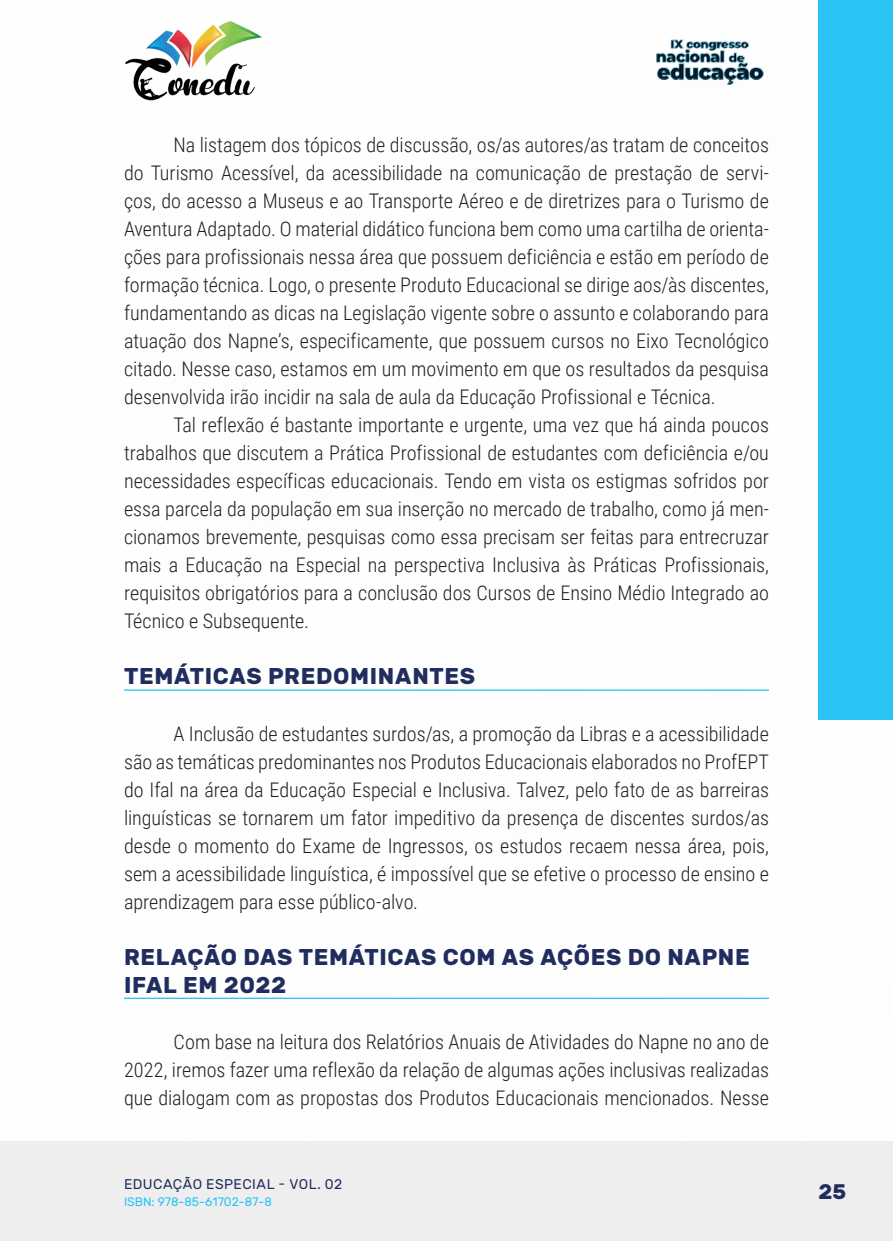
<style>
.page{position:relative;width:893px;height:1241px;background:#fff}
.page>*{position:absolute;margin:0;border:0;box-sizing:border-box;transform-origin:0 0}
._10_SUBTITULO{font:700 22.75px/28px "Rubik";letter-spacing:.03em;color:#202d5e}
.t1{font:700 21px "Rubik";color:#202d5e}
._9_CORPO{font:300 20.12px/28px "Roboto Condensed";color:#231f20;text-align:justify}
.t2{font:14px "Rubik";letter-spacing:.035em;color:#202d5e}
.t3{font:12.25px "Rubik";color:#29c4f3}
</style>
<div class="page">
<div style="left:0;top:1141px;width:893px;height:99px;background:#eeeeef"></div>
<div style="left:819px;top:0;width:74px;height:719px;background:#29c4f3"></div>
<img style="left:125px;top:20px;width:137px;height:81px">
<img style="left:656px;top:39px;width:108px;height:46px">
<hr style="left:124px;top:689px;width:645px;height:1px;background:#29c4f3">
<hr style="left:124px;top:997px;width:645px;height:1px;background:#29c4f3">
<p class="_9_CORPO" style="left:124px;top:130px;width:646px;text-indent:50px">Na listagem dos tópicos de discussão, os/as autores/as tratam de conceitos do Turismo Acessível, da acessibilidade na comunicação de prestação de servi&shy;ços, do acesso a Museus e ao Transporte Aéreo e de diretrizes para o Turismo de Aventura Adaptado. O material didático funciona bem como uma cartilha de orienta&shy;ções para profissionais nessa área que possuem deficiência e estão em período de formação técnica. Logo, o presente Produto Educacional se dirige aos/às discentes, fundamentando as dicas na Legislação vigente sobre o assunto e colaborando para atuação dos Napne’s, especificamente, que possuem cursos no Eixo Tecnológico citado. Nesse caso, estamos em um movimento em que os resultados da pesquisa desenvolvida irão incidir na sala de aula da Educação Profissional e Técnica.</p>
<p class="_9_CORPO" style="left:124px;top:410px;width:646px;text-indent:50px">Tal reflexão é bastante importante e urgente, uma vez que há ainda poucos trabalhos que discutem a Prática Profissional de estudantes com deficiência e/ou necessidades específicas educacionais. Tendo em vista os estigmas sofridos por essa parcela da população em sua inserção no mercado de trabalho, como já men&shy;cionamos brevemente, pesquisas como essa precisam ser feitas para entrecruzar mais a Educação na Especial na perspectiva Inclusiva às Práticas Profissionais, requisitos obrigatórios para a conclusão dos Cursos de Ensino Médio Integrado ao Técnico e Subsequente.</p>
<p class="_10_SUBTITULO" style="left:124px;top:663px;width:353px">TEMÁTICAS PREDOMINANTES</p>
<p class="_9_CORPO" style="left:124px;top:718px;width:646px;text-indent:50px">A Inclusão de estudantes surdos/as, a promoção da Libras e a acessibilidade são as temáticas predominantes nos Produtos Educacionais elaborados no ProfEPT do Ifal na área da Educação Especial e Inclusiva. Talvez, pelo fato de as barreiras linguísticas se tornarem um fator impeditivo da presença de discentes surdos/as desde o momento do Exame de Ingressos, os estudos recaem nessa área, pois, sem a acessibilidade linguística, é impossível que se efetive o processo de ensino e aprendizagem para esse público-alvo.</p>
<p class="_10_SUBTITULO" style="left:124px;top:943px;width:627px">RELAÇÃO DAS TEMÁTICAS COM AS AÇÕES DO NAPNE<br>IFAL EM 2022</p>
<p class="_9_CORPO" style="left:124px;top:1026px;width:646px;text-indent:50px">Com base na leitura dos Relatórios Anuais de Atividades do Napne no ano de 2022, iremos fazer uma reflexão da relação de algumas ações inclusivas realizadas que dialogam com as propostas dos Produtos Educacionais mencionados. Nesse</p>
<p class="t2" style="left:124px;top:1175px;width:220px">EDUCAÇÃO ESPECIAL - VOL. 02</p>
<p class="t3" style="left:124px;top:1194px;width:149px">ISBN: 978-85-61702-87-8</p>
<p class="t1" style="left:819px;top:1179px;width:29px">25</p>
</div>
